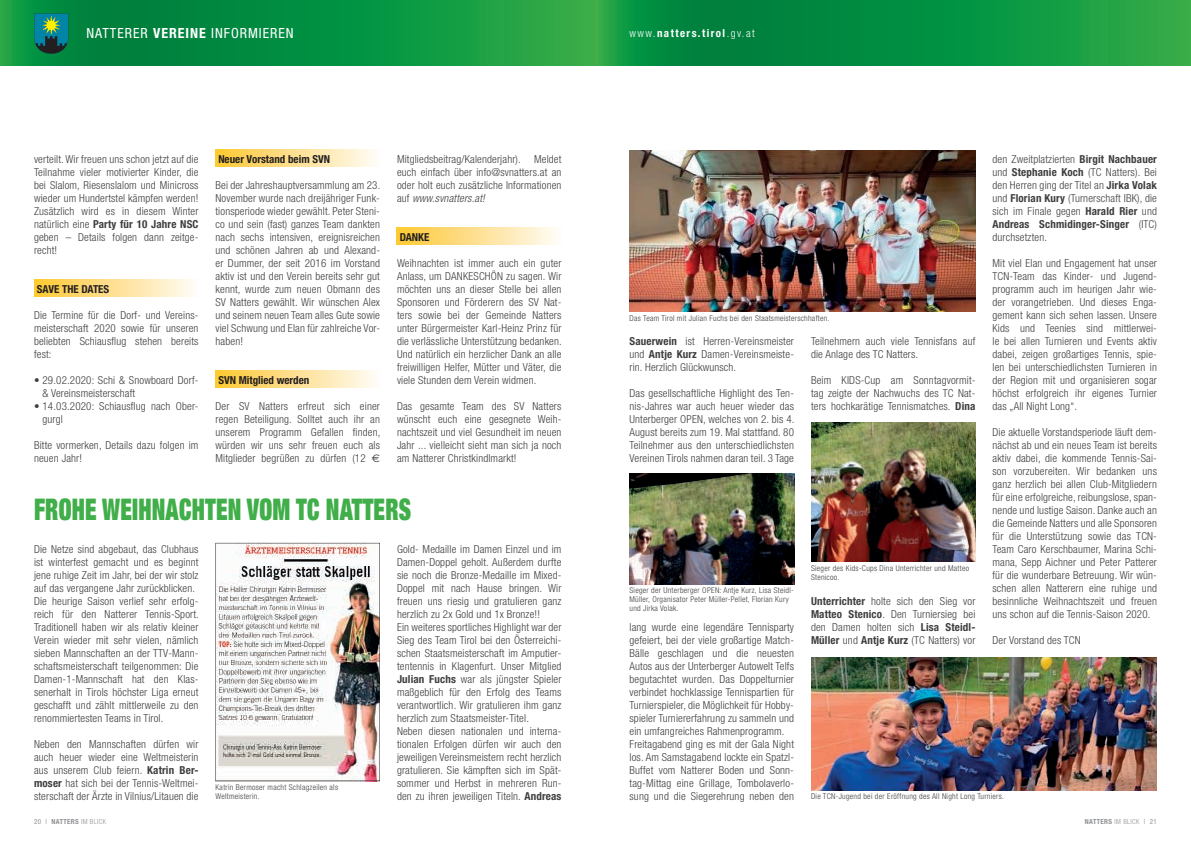
<style>
.page{position:relative;width:1191px;height:842px;background:#fff}
.page>*{position:absolute;margin:0;border:0;box-sizing:border-box;transform-origin:0 0}
.t1{font:900 expanded 29.9px "Helvetica Neue";letter-spacing:.01em;color:#40ae49;scale:.77 1}
.t2{font:condensed 14px "Helvetica Neue";letter-spacing:.07em;color:#fff}
.t3{font:300 condensed 11px/13px "Helvetica Neue";letter-spacing:.015em;color:#3e3e3f;text-align:justify}
.t4{font:700 condensed 11px "Helvetica Neue";color:#231f20}
.t5{font:700 condensed 11px "Helvetica Neue";letter-spacing:.13em;color:#fff}
.t6{font:300 condensed 8px/9px "Helvetica Neue";letter-spacing:.035em;color:#3e3e3f}
.t7{font:700 condensed 7px "Helvetica Neue";letter-spacing:.05em;color:#8f9194}
.s1{font-weight:700}
.s2{font-family:"Euro Sans";font-weight:400;font-stretch:normal}
.s3{font-style:italic}
.s4{font-weight:300}
.s5{font-weight:400}
</style>
<div class="page">
<svg style="left:0;top:0;width:595px;height:65px;background:#0d9342"></svg>
<svg style="left:595px;top:0;width:596px;height:65px;background:#0c9342"></svg>
<svg style="left:34px;top:13px;width:34px;height:41px"></svg>
<div style="left:34px;top:280px;width:164px;height:17px;background:linear-gradient(to right,#fec832,#fefbf7)"></div>
<div style="left:215px;top:150px;width:165px;height:17px;background:linear-gradient(to right,#fec831,#fefbf9)"></div>
<div style="left:215px;top:371px;width:165px;height:17px;background:linear-gradient(to right,#fec831,#fefbf9)"></div>
<div style="left:397px;top:228px;width:164px;height:17px;background:linear-gradient(to right,#fec832,#fefbf7)"></div>
<img style="left:215px;top:543px;width:165px;height:238px">
<img style="left:629px;top:150px;width:346px;height:162px">
<img style="left:629px;top:473px;width:165px;height:111px">
<img style="left:811px;top:422px;width:164px;height:139px">
<img style="left:811px;top:658px;width:346px;height:132px">
<p class="t2" style="left:86px;top:25px;width:209px">NATTERER <span class="s1">VEREINE</span> INFORMIEREN</p>
<p class="t3" style="left:34px;top:152px;width:166px">verteilt. Wir freuen uns schon jetzt auf die Teilnahme vieler motivierter Kinder, die bei Slalom, Riesenslalom und Minicross wieder um Hundertstel kämpfen werden!<br>Zusätzlich wird es in diesem Winter natürlich eine <span class="s1">Party für 10 Jahre NSC </span>geben – Details folgen dann zeitge&shy;recht!</p>
<p class="t4" style="left:37px;top:282px;width:74px">SAVE THE DATES</p>
<p class="t3" style="left:34px;top:308px;width:166px">Die Termine für die Dorf- und Vereins&shy;meisterschaft 2020 sowie für unseren beliebten Schiausflug stehen bereits fest:</p>
<p class="t3" style="left:43px;top:373px;width:157px;text-indent:-9px">• 29.02.2020: Schi &amp; Snowboard Dorf-&amp; Vereinsmeisterschaft</p>
<p class="t3" style="left:43px;top:399px;width:157px;text-indent:-9px">• 14.03.2020: Schiausflug nach Ober&shy;gurgl</p>
<p class="t3" style="left:34px;top:438px;width:166px">Bitte vormerken, Details dazu folgen im neuen Jahr!</p>
<p class="t4" style="left:218px;top:152px;width:113px">Neuer Vorstand beim SVN</p>
<p class="t3" style="left:215px;top:178px;width:166px">Bei der Jahreshauptversammlung am 23.<br>November wurde nach dreijähriger Funk&shy;tionsperiode wieder gewählt. Peter Steni&shy;co und sein (fast) ganzes Team dankten nach sechs intensiven, ereignisreichen und schönen Jahren ab und Alexand&shy;er Dummer, der seit 2016 im Vorstand aktiv ist und den Verein bereits sehr gut kennt, wurde zum neuen Obmann des SV Natters gewählt. Wir wünschen Alex und seinem neuen Team alles Gute sowie viel Schwung und Elan für zahlreiche Vor&shy;haben!</p>
<p class="t4" style="left:218px;top:373px;width:93px">SVN Mitglied werden</p>
<p class="t3" style="left:215px;top:399px;width:166px">Der SV Natters erfreut sich einer regen Beteiligung. Solltet auch ihr an unserem Programm Gefallen finden, würden wir uns sehr freuen euch als Mitglieder begrüßen zu dürfen (12 <span class="s2">€</span></p>
<p class="t3" style="left:397px;top:152px;width:166px">Mitgliedsbeitrag/Kalenderjahr). Meldet euch einfach über info@svnatters.at an oder holt euch zusätzliche Informationen auf <span class="s3">www.svnatters.at!</span></p>
<p class="t4" style="left:400px;top:230px;width:31px">DANKE</p>
<p class="t3" style="left:397px;top:256px;width:166px">Weihnachten ist immer auch ein guter Anlass, um DANKESCHÖN zu sagen. Wir möchten uns an dieser Stelle bei allen Sponsoren und Förderern des SV Nat&shy;ters sowie bei der Gemeinde Natters unter Bürgermeister Karl-Heinz Prinz für die verlässliche Unterstützung bedanken.<br>Und natürlich ein herzlicher Dank an alle freiwilligen Helfer, Mütter und Väter, die viele Stunden dem Verein widmen.</p>
<p class="t3" style="left:397px;top:399px;width:166px">Das gesamte Team des SV Natters wünscht euch eine gesegnete Weih&shy;nachtszeit und viel Gesundheit im neuen Jahr ... vielleicht sieht man sich ja noch am Natterer Christkindlmarkt!</p>
<h1 class="t1" style="left:34px;top:491px;width:491px">FROHE WEIHNACHTEN VOM TC NATTERS</h1>
<p class="t3" style="left:34px;top:542px;width:166px;text-align:left">Die Netze sind abgebaut, das Clubhaus ist winterfest gemacht und es beginnt jene ruhige Zeit im Jahr, bei der wir stolz auf das vergangene Jahr zurückblicken.<br>Die heurige Saison verlief sehr erfolg&shy;reich für den Natterer Tennis-Sport.<br>Traditionell haben wir als relativ kleiner Verein wieder mit sehr vielen, nämlich sieben Mannschaften an der TTV-Mann&shy;schaftsmeisterschaft teilgenommen: Die Damen-1-Mannschaft hat den Klas&shy;senerhalt in Tirols höchster Liga erneut geschafft und zählt mittlerweile zu den renommiertesten Teams in Tirol.</p>
<p class="t3" style="left:34px;top:737px;width:166px">Neben den Mannschaften dürfen wir auch heuer wieder eine Weltmeisterin aus unserem Club feiern. <span class="s1">Katrin Ber&shy;moser</span> hat sich bei der Tennis-Weltmei&shy;sterschaft der Ärzte in Vilnius/Litauen die</p>
<p class="t6" style="left:215px;top:783px;width:124px">Katrin Bermoser macht Schlagzeilen als<br>Weltmeisterin.</p>
<p class="t3" style="left:397px;top:542px;width:166px;text-align:left">Gold- Medaille im Damen Einzel und im Damen-Doppel geholt. Außerdem durfte sie noch die Bronze-Medaille im Mixed-Doppel mit nach Hause bringen. Wir freuen uns riesig und gratulieren ganz herzlich zu 2x Gold und 1x Bronze!!<br>Ein weiteres sportliches Highlight war der Sieg des Team Tirol bei den Österreichi&shy;schen Staatsmeisterschaft im Amputier&shy;tentennis in Klagenfurt. Unser Mitglied <span class="s1">Julian Fuchs</span> war als jüngster Spieler maßgeblich für den Erfolg des Teams verantwortlich. Wir gratulieren ihm ganz herzlich zum Staatsmeister-Titel.<br>Neben diesen nationalen und interna&shy;tionalen Erfolgen dürfen wir auch den jeweiligen Vereinsmeistern recht herzlich gratulieren. Sie kämpften sich im Spät&shy;sommer und Herbst in mehreren Run&shy;den zu ihren jeweiligen Titeln. <span class="s1">Andreas</span></p>
<p class="t5" style="left:629px;top:26px;width:127px"><span class="s4">www.</span>natters.tirol<span class="s4">.gv.at</span></p>
<p class="t3" style="left:992px;top:152px;width:166px">den Zweitplatzierten <span class="s1">Birgit Nachbauer </span>und <span class="s1">Stephanie Koch</span> (TC Natters). Bei den Herren ging der Titel an <span class="s1">Jirka Volak </span>und <span class="s1">Florian Kury</span> (Turnerschaft IBK), die sich im Finale gegen <span class="s1">Harald Rier</span> und <span class="s1">Andreas Schmidinger-Singer</span> (ITC) durchsetzten.</p>
<p class="t3" style="left:992px;top:256px;width:166px">Mit viel Elan und Engagement hat unser TCN-Team das Kinder- und Jugend&shy;programm auch im heurigen Jahr wie&shy;der vorangetrieben. Und dieses Enga&shy;gement kann sich sehen lassen. Unsere Kids und Teenies sind mittlerwei&shy;le bei allen Turnieren und Events aktiv dabei, zeigen großartiges Tennis, spie&shy;len bei unterschiedlichsten Turnieren in der Region mit und organisieren sogar höchst erfolgreich ihr eigenes Turnier das „All Night Long“.</p>
<p class="t3" style="left:992px;top:425px;width:166px">Die aktuelle Vorstandsperiode läuft dem&shy;nächst ab und ein neues Team ist bereits aktiv dabei, die kommende Tennis-Sai&shy;son vorzubereiten. Wir bedanken uns ganz herzlich bei allen Club-Mitgliedern für eine erfolgreiche, reibungslose, span&shy;nende und lustige Saison. Danke auch an die Gemeinde Natters und alle Sponsoren für die Unterstützung sowie das TCN-Team Caro Kerschbaumer, Marina Schi&shy;mana, Sepp Aichner und Peter Patterer für die wunderbare Betreuung. Wir wün&shy;schen allen Natterern eine ruhige und besinnliche Weihnachtszeit und freuen uns schon auf die Tennis-Saison 2020.</p>
<p class="t3" style="left:992px;top:633px;width:90px">Der Vorstand des TCN</p>
<p class="t6" style="left:629px;top:314px;width:201px">Das Team Tirol mit Julian Fuchs bei den Staatsmeisterschhaften.</p>
<p class="t3" style="left:629px;top:334px;width:166px"><span class="s1">Sauerwein</span> ist Herren-Vereinsmeister und <span class="s1">Antje Kurz</span> Damen-Vereinsmeiste&shy;rin. Herzlich Glückwunsch.</p>
<p class="t3" style="left:629px;top:386px;width:166px">Das gesellschaftliche Highlight des Ten&shy;nis-Jahres war auch heuer wieder das Unterberger OPEN, welches von 2. bis 4.<br>August bereits zum 19. Mal stattfand. 80<br>Teilnehmer aus den unterschiedlichsten Vereinen Tirols nahmen daran teil. 3 Tage</p>
<p class="t3" style="left:811px;top:334px;width:166px">Teilnehmern auch viele Tennisfans auf die Anlage des TC Natters.</p>
<p class="t3" style="left:811px;top:373px;width:166px">Beim KIDS-Cup am Sonntagvormit&shy;tag zeigte der Nachwuchs des TC Nat&shy;ters hochkarätige Tennismatches. <span class="s1">Dina</span></p>
<p class="t6" style="left:811px;top:563px;width:160px">Sieger des Kids-Cups Dina Unterrichter und Matteo<br>Stenicoo.</p>
<p class="t6" style="left:629px;top:586px;width:166px">Sieger der Unterberger OPEN: Antje Kurz, Lisa Steidl-<br>Müller, Organisator Peter Müller-Pellet, Florian Kury und Jirka Volak.</p>
<p class="t3" style="left:811px;top:594px;width:166px"><span class="s1">Unterrichter</span> holte sich den Sieg vor <span class="s1">Matteo Stenico</span>. Den Turniersieg bei den Damen holten sich <span class="s1">Lisa Steidl-Müller</span> und <span class="s1">Antje Kurz</span> (TC Natters) vor</p>
<p class="t3" style="left:629px;top:620px;width:166px;text-align:left">lang wurde eine legendäre Tennisparty gefeiert, bei der viele großartige Match-Bälle geschlagen und die neuesten Autos aus der Unterberger Autowelt Telfs begutachtet wurden. Das Doppelturnier verbindet hochklassige Tennispartien für Turnierspieler, die Möglichkeit für Hobby&shy;spieler Turniererfahrung zu sammeln und ein umfangreiches Rahmenprogramm.<br>Freitagabend ging es mit der Gala Night los. Am Samstagabend lockte ein Spatzl-Buffet vom Natterer Boden und Sonn&shy;tag-Mittag eine Grillage, Tombolaverlo&shy;sung und die Siegerehrung neben den</p>
<p class="t6" style="left:811px;top:792px;width:194px">Die TCN-Jugend bei der Eröffnung des All Night Long Turniers.</p>
<p class="t7" style="left:34px;top:817px;width:74px"><span class="s5">20 |</span> NATTERS <span class="s4">IM BLICK</span></p>
<p class="t7" style="left:1084px;top:817px;width:74px">NATTERS <span class="s4">IM BLICK</span> <span class="s5">| 21</span></p>
</div>
